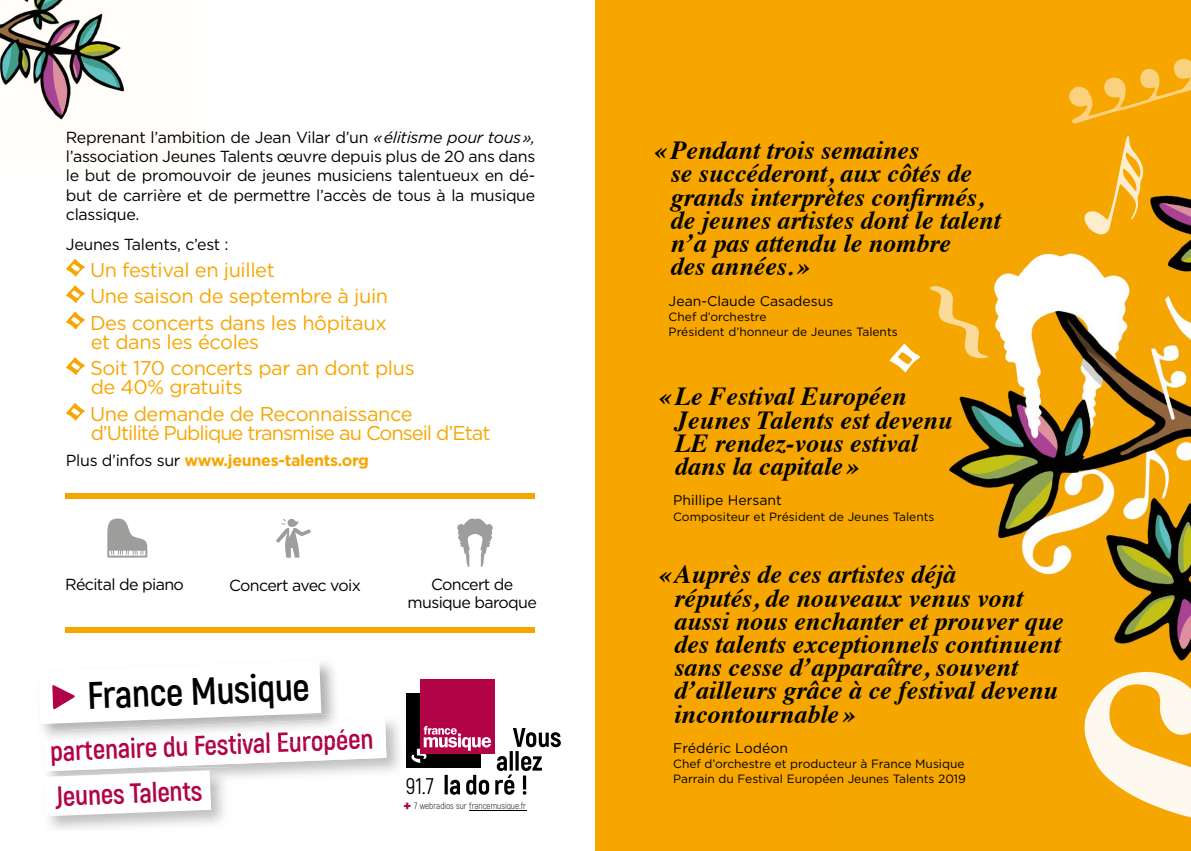
<style>
.page{position:relative;width:1191px;height:851px;background:#fff}
.page>*{position:absolute;margin:0;border:0;box-sizing:border-box;transform-origin:0 0}
.t1{font:700 38.2px "Akrobat";color:#000}
.t2{font:700 27.8px/45.2px "Akrobat";color:#b10346}
.t3{font:italic 700 26px/23.2px "Times";color:#000}
.t4{font:22.6px "Akrobat";color:#000}
.t5{font:20px/19.2px "Gotham";letter-spacing:-.02em;color:#f7a600}
.t6{font:20px/19.2px "Gotham";letter-spacing:-.05em;color:#f7a600}
.t7{font:16px/19.2px "Gotham";letter-spacing:-.035em;color:#000;text-align:justify}
.t8{font:700 16px "Gotham";letter-spacing:-.02em;color:#f7a600}
.t9{font:14px "Gotham";color:#000}
.t10{font:12px "Gotham";color:#000}
.t11{font:300 9.2px "Akrobat";color:#000}
.s1{font-style:italic}
.s2{font-weight:400;color:#000}
.s3{font-weight:900;font-size:16.2px;color:#b10346}
</style>
<div class="page">
<div style="left:595px;top:0;width:596px;height:850px;background:#f7a600"></div>
<img style="left:0;top:0;width:125px;height:120px">
<img style="left:905px;top:192px;width:286px;height:470px">
<svg style="left:66px;top:259px;width:19px;height:18px"></svg>
<svg style="left:66px;top:285px;width:19px;height:18px"></svg>
<svg style="left:66px;top:311px;width:19px;height:18px"></svg>
<svg style="left:66px;top:357px;width:19px;height:18px"></svg>
<svg style="left:66px;top:403px;width:19px;height:18px"></svg>
<svg style="left:1069px;top:58px;width:122px;height:65px"></svg>
<svg style="left:1084px;top:136px;width:60px;height:99px"></svg>
<div style="left:65px;top:493px;width:470px;height:6px;background:#f7a600"></div>
<svg style="left:930px;top:286px;width:57px;height:72px"></svg>
<svg style="left:889px;top:343px;width:31px;height:29px"></svg>
<svg style="left:1084px;top:671px;width:107px;height:147px"></svg>
<img style="left:386px;top:721px;width:14px;height:50px">
<svg style="left:42px;top:663px;width:344px;height:153px"></svg>
<hr style="left:469px;top:810px;width:57px;height:1px;background:#000">
<svg style="left:406px;top:679px;width:155px;height:115px"></svg>
<div style="left:65px;top:627px;width:470px;height:5px;background:#f7a600"></div>
<svg style="left:276px;top:518px;width:35px;height:39px"></svg>
<svg style="left:107px;top:518px;width:40px;height:39px"></svg>
<svg style="left:457px;top:518px;width:36px;height:48px"></svg>
<p class="t7" style="left:66px;top:127px;width:471px">Reprenant l’ambition de Jean Vilar d’un <span class="s1">« élitisme pour tous », </span>l’association Jeunes Talents œuvre depuis plus de 20 ans dans le but de promouvoir de jeunes musiciens talentueux en dé&shy;but de carrière et de permettre l’accès de tous à la musique classique.</p>
<p class="t7" style="left:66px;top:235px;width:164px">Jeunes Talents, c’est :</p>
<p class="t5" style="left:90px;top:259px;width:186px">Un festival en juillet</p>
<p class="t5" style="left:90px;top:286px;width:300px">Une saison de septembre à juin</p>
<p class="t5" style="left:90px;top:312px;width:298px">Des concerts dans les hôpitaux</p>
<p class="t5" style="left:91px;top:331px;width:170px">et dans les écoles</p>
<p class="t5" style="left:90px;top:358px;width:326px">Soit 170 concerts par an dont plus de 40% gratuits</p>
<p class="t6" style="left:90px;top:403px;width:402px">Une demande de Reconnaissance<br>d’Utilité Publique transmise au Conseil d’Etat</p>
<p class="t8" style="left:66px;top:450px;width:305px"><span class="s2">Plus d’infos sur</span> www.jeunes-talents.org</p>
<p class="t7" style="left:65px;top:574px;width:120px">Récital de piano</p>
<p class="t7" style="left:229px;top:575px;width:133px">Concert avec voix</p>
<p class="t7" style="left:431px;top:574px;width:84px">Concert de</p>
<p class="t7" style="left:407px;top:592px;width:131px">musique baroque</p>
<p class="t1" style="left:86px;top:671px;width:224px;rotate:-2deg">France Musique</p>
<p class="t2" style="left:49px;top:727px;width:325px;rotate:-2deg">partenaire du Festival Européen<br>Jeunes Talents</p>
<p class="t4" style="left:406px;top:772px;width:30px">91.7</p>
<p class="t11" style="left:403px;top:800px;width:124px"><span class="s3">+</span> 7 webradios sur francemusique.fr</p>
<p class="t3" style="left:670px;top:136px;width:332px;text-indent:-16px">« Pendant trois semaines<br>se succéderont, aux côtés de grands interprètes confirmés, de jeunes artistes dont le talent n’a pas attendu le nombre<br>des années. »</p>
<p class="t9" style="left:668px;top:291px;width:166px">Jean-Claude Casadesus</p>
<p class="t10" style="left:668px;top:309px;width:99px">Chef d’orchestre</p>
<p class="t10" style="left:668px;top:324px;width:231px">Président d’honneur de Jeunes Talents</p>
<p class="t3" style="left:675px;top:382px;width:279px;text-indent:-16px">« Le Festival Européen<br>Jeunes Talents est devenu<br>LE rendez-vous estival dans la capitale»</p>
<p class="t9" style="left:673px;top:491px;width:110px">Phillipe Hersant</p>
<p class="t10" style="left:673px;top:508px;width:263px">Compositeur et Président de Jeunes Talents</p>
<p class="t3" style="left:674px;top:560px;width:391px;text-indent:-15px">« Auprès de ces artistes déjà<br>réputés, de nouveaux venus vont aussi nous enchanter et prouver que des talents exceptionnels continuent sans cesse d’apparaître, souvent d’ailleurs grâce à ce festival devenu incontournable »</p>
<p class="t9" style="left:673px;top:739px;width:116px">Frédéric Lodéon</p>
<p class="t10" style="left:673px;top:756px;width:293px">Chef d’orchestre et producteur à France Musique</p>
<p class="t10" style="left:673px;top:771px;width:294px">Parrain du Festival Européen Jeunes Talents 2019</p>
</div>
